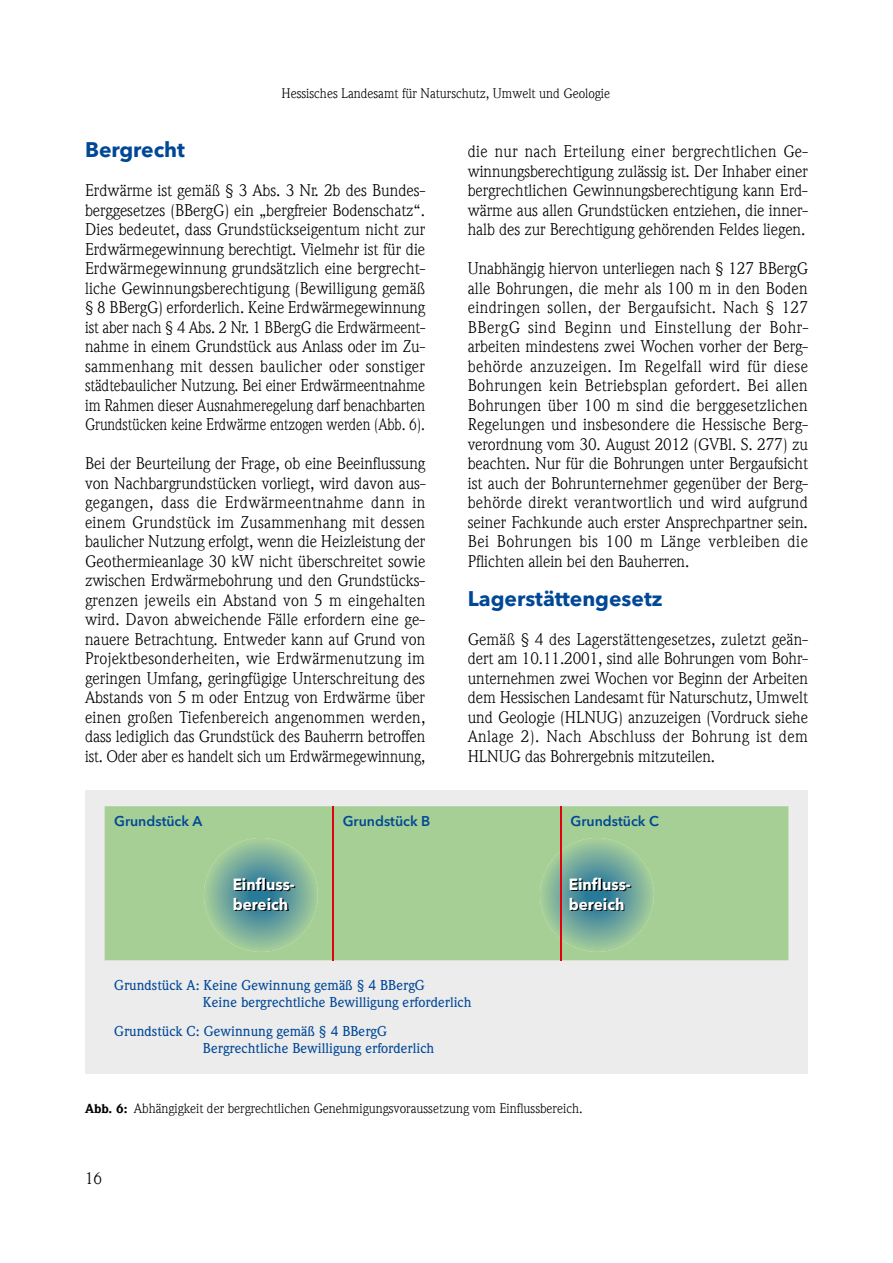
<style>
.page{position:relative;width:893px;height:1263px;background:#fff}
.page>*{position:absolute;margin:0;border:0;box-sizing:border-box;transform-origin:0 0}
.t1{font:700 21px "Avenir Next LT Pro";color:#004896}
.t2{font:16.5px/19.5px "ITC Weidemann Com";letter-spacing:-.005em;color:#000;text-align:justify}
.t3{font:700 16.05px/19.4px "Avenir Next LT Pro";color:#fff;scale:.95 1}
.t4{font:500 14.1px/17px "ITC Weidemann Com";color:#004896}
.t5{font:600 14.1px "Avenir Next LT Pro";color:#004896}
.t6{font:13.5px "ITC Weidemann Com";color:#000}
.s1{font-weight:900;font-size:12.75px}
</style>
<div class="page">
<div style="left:85px;top:790px;width:723px;height:284px;background:#ececed"></div>
<div style="left:105px;top:806px;width:435px;height:154px;background:#a5cf95"></div>
<hr style="left:332px;top:806px;width:1px;height:154px;background:#e3000f">
<svg style="left:204px;top:838px;width:114px;height:114px;background:#87b89a"></svg>
<svg style="left:235px;top:879px;width:60px;height:12px"></svg>
<svg style="left:235px;top:898px;width:54px;height:13px"></svg>
<svg style="left:540px;top:806px;width:248px;height:154px;background:#9cc796"></svg>
<svg style="left:571px;top:879px;width:60px;height:12px"></svg>
<svg style="left:571px;top:898px;width:54px;height:13px"></svg>
<hr style="left:560px;top:806px;width:1px;height:154px;background:#e3000f">
<p class="t6" style="left:281px;top:86px;width:330px">Hessisches Landesamt für Naturschutz, Umwelt und Geologie</p>
<p class="t1" style="left:85px;top:137px;width:102px">Bergrecht</p>
<p class="t2" style="left:85px;top:181px;width:342px">Erdwärme ist gemäß § 3 Abs. 3 Nr. 2b des Bundes&shy;berggesetzes (BBergG) ein „bergfreier Bodenschatz“.<br>Dies bedeutet, dass Grundstückseigentum nicht zur Erdwärmegewinnung berechtigt. Vielmehr ist für die Erdwärmegewinnung grundsätzlich eine bergrecht&shy;liche Gewinnungsberechtigung (Bewilligung gemäß § 8 BBergG) erforderlich. Keine Erdwärmegewinnung ist aber nach § 4 Abs. 2 Nr. 1 BBergG die Erdwärmeent&shy;nahme in einem Grundstück aus Anlass oder im Zu&shy;sammenhang mit dessen baulicher oder sonstiger städtebaulicher Nutzung. Bei einer Erdwärmeentnahme im Rahmen dieser Ausnahmeregelung darf benachbarten Grundstücken keine Erdwärme entzogen werden (Abb. 6).</p>
<p class="t2" style="left:85px;top:454px;width:342px">Bei der Beurteilung der Frage, ob eine Beeinflussung von Nachbargrundstücken vorliegt, wird davon aus&shy;gegangen, dass die Erdwärmeentnahme dann in einem Grundstück im Zusammenhang mit dessen baulicher Nutzung erfolgt, wenn die Heizleistung der Geothermieanlage 30 kW nicht überschreitet sowie zwischen Erdwärmebohrung und den Grundstücks&shy;grenzen jeweils ein Abstand von 5 m eingehalten wird. Davon abweichende Fälle erfordern eine ge&shy;nauere Betrachtung. Entweder kann auf Grund von Projektbesonderheiten, wie Erdwärmenutzung im geringen Umfang, geringfügige Unterschreitung des Abstands von 5 m oder Entzug von Erdwärme über einen großen Tiefenbereich angenommen werden, dass lediglich das Grundstück des Bauherrn betroffen ist. Oder aber es handelt sich um Erdwärmegewinnung,</p>
<p class="t2" style="left:468px;top:142px;width:342px">die nur nach Erteilung einer bergrechtlichen Ge&shy;winnungsberechtigung zulässig ist. Der Inhaber einer bergrechtlichen Gewinnungsberechtigung kann Erd&shy;wärme aus allen Grundstücken entziehen, die inner&shy;halb des zur Berechtigung gehörenden Feldes liegen.</p>
<p class="t2" style="left:468px;top:259px;width:342px">Unabhängig hiervon unterliegen nach § 127 BBergG alle Bohrungen, die mehr als 100 m in den Boden eindringen sollen, der Bergaufsicht. Nach § 127<br>BBergG sind Beginn und Einstellung der Bohr&shy;arbeiten mindestens zwei Wochen vorher der Berg&shy;behörde anzuzeigen. Im Regelfall wird für diese Bohrungen kein Betriebsplan gefordert. Bei allen Bohrungen über 100 m sind die berggesetzlichen Regelungen und insbesondere die Hessische Berg&shy;verordnung vom 30. August 2012 (GVBl. S. 277) zu beachten. Nur für die Bohrungen unter Bergaufsicht ist auch der Bohrunternehmer gegenüber der Berg&shy;behörde direkt verantwortlich und wird aufgrund seiner Fachkunde auch erster Ansprechpartner sein.<br>Bei Bohrungen bis 100 m Länge verbleiben die Pflichten allein bei den Bauherren.</p>
<p class="t1" style="left:468px;top:585px;width:196px">Lagerstättengesetz</p>
<p class="t2" style="left:468px;top:629px;width:342px">Gemäß § 4 des Lagerstättengesetzes, zuletzt geän&shy;dert am 10.11.2001, sind alle Bohrungen vom Bohr&shy;unternehmen zwei Wochen vor Beginn der Arbeiten dem Hessischen Landesamt für Naturschutz, Umwelt und Geologie (HLNUG) anzuzeigen (Vordruck siehe Anlage 2). Nach Abschluss der Bohrung ist dem HLNUG das Bohrergebnis mitzuteilen.</p>
<p class="t5" style="left:114px;top:813px;width:90px">Grundstück A</p>
<p class="t5" style="left:343px;top:813px;width:89px">Grundstück B</p>
<p class="t5" style="left:571px;top:813px;width:90px">Grundstück C</p>
<p class="t3" style="left:233px;top:875px;width:67px">Einfluss&shy;bereich</p>
<p class="t3" style="left:569px;top:875px;width:67px">Einfluss&shy;bereich</p>
<p class="t4" style="left:203px;top:977px;width:270px;text-indent:-89px">Grundstück A: Keine Gewinnung gemäß § 4 BBergG<br>Keine bergrechtliche Bewilligung erforderlich</p>
<p class="t4" style="left:203px;top:1023px;width:233px;text-indent:-89px">Grundstück C: Gewinnung gemäß § 4 BBergG<br>Bergrechtliche Bewilligung erforderlich</p>
<p class="t6" style="left:85px;top:1100px;width:499px"><span class="s1">Abb. 6:</span> Abhängigkeit der bergrechtlichen Genehmigungsvoraussetzung vom Einflussbereich.</p>
<p class="t2" style="left:85px;top:1169px;width:19px">16</p>
</div>
